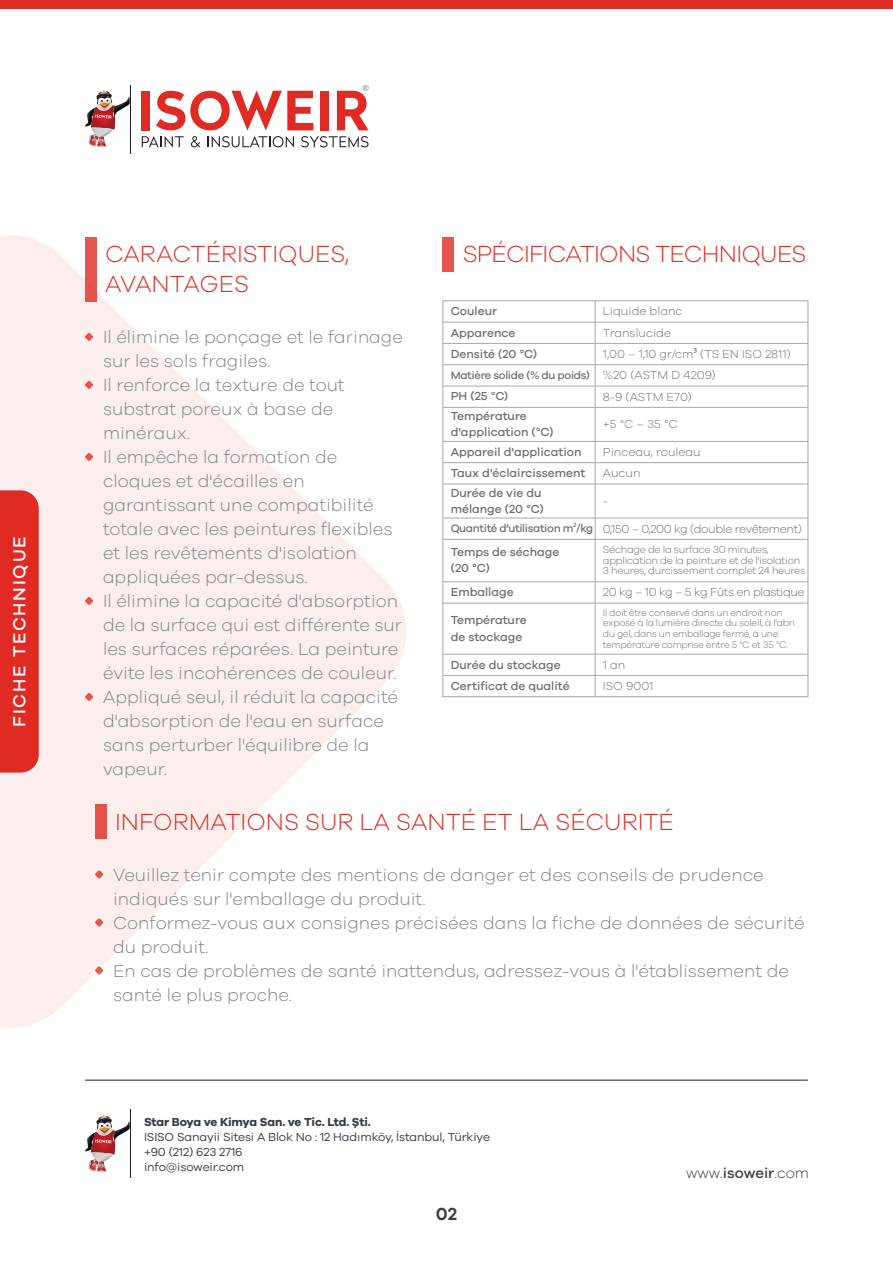
<style>
.page{position:relative;width:893px;height:1263px;background:#fff}
.page>*{position:absolute;margin:0;border:0;box-sizing:border-box;transform-origin:0 0}
.t1{font:300 24px/30px "Galano Grotesque";color:#e02b25}
.t2{font:300 24px "Galano Grotesque";letter-spacing:-.03em;color:#e02b25}
.t3{font:300 18px/24px "Galano Grotesque";color:#808285}
.t4{font:500 18px "Galano Grotesque";letter-spacing:.1em;color:#fff}
.t5{font:600 18px "Galano Grotesque";color:#373e45}
.t6{font:300 15px "Galano Grotesque";color:#373e45}
.t7{font:500 12px/16.2px "Galano Grotesque";color:#6d6e71}
.t8{font:300 12px "Galano Grotesque";color:#6d6e71}
.t9{font:300 12px/23.7px "Galano Grotesque";letter-spacing:-.03em;color:#6d6e71}
.t10{font:12px/15px "Galano Grotesque";letter-spacing:-.01em;color:#373e45}
.t11{font:700 12px "Galano Grotesque";letter-spacing:-.02em;color:#373e45}
.t12{font:500 11.25px "Galano Grotesque";letter-spacing:-.03em;color:#6d6e71}
.t13{font:300 10.5px/10.5px "Galano Grotesque";letter-spacing:-.03em;color:#6d6e71}
.t14{font:300 9.75px/10.5px "Galano Grotesque";letter-spacing:-.03em;color:#6d6e71}
.s1{font-family:"Myriad Pro";font-weight:400}
.s2{font-weight:300;font-size:12px}
.s3{font-weight:500;font-size:11.25px}
.s4{font-family:"Myriad Pro";font-weight:400;font-size:11.25px}
.s5{font-weight:500}
</style>
<div class="page">
<svg style="left:0;top:235px;width:406px;height:793px;fill:#fceeed"></svg>
<div style="left:0;top:490px;width:39px;height:283px;background:#e02b25"></div>
<hr style="left:130px;top:85px;width:1px;height:68px;background:#231f20">
<svg style="left:85px;top:91px;width:45px;height:56px"></svg>
<svg style="left:142px;top:136px;width:42px;height:11px"></svg>
<svg style="left:191px;top:136px;width:10px;height:11px"></svg>
<svg style="left:208px;top:136px;width:86px;height:11px"></svg>
<svg style="left:301px;top:136px;width:68px;height:11px"></svg>
<div style="left:142px;top:91px;width:8px;height:39px;background:#e02b25"></div>
<svg style="left:156px;top:91px;width:157px;height:39px"></svg>
<div style="left:320px;top:91px;width:8px;height:39px;background:#e02b25"></div>
<svg style="left:337px;top:85px;width:32px;height:45px"></svg>
<hr style="left:130px;top:1110px;width:1px;height:68px;background:#231f20">
<svg style="left:85px;top:1115px;width:45px;height:57px"></svg>
<hr style="left:85px;top:1080px;width:723px;height:1px;background:#231f20">
<div style="left:0;top:0;width:893px;height:9px;background:#e02b25"></div>
<div style="left:443px;top:237px;width:11px;height:34px;background:#e65550"></div>
<svg style="left:85px;top:381px;width:8px;height:8px"></svg>
<svg style="left:85px;top:453px;width:8px;height:8px"></svg>
<svg style="left:85px;top:597px;width:8px;height:8px"></svg>
<svg style="left:85px;top:693px;width:8px;height:8px"></svg>
<svg style="left:85px;top:333px;width:8px;height:8px"></svg>
<div style="left:95px;top:805px;width:11px;height:34px;background:#e5524d"></div>
<svg style="left:95px;top:918px;width:8px;height:8px"></svg>
<svg style="left:95px;top:966px;width:8px;height:8px"></svg>
<svg style="left:95px;top:870px;width:8px;height:8px"></svg>
<div style="left:85px;top:237px;width:11px;height:64px;background:#e65550"></div>
<div style="left:442px;top:300px;width:366px;height:397px;border:1px solid #a7a9ac"></div>
<hr style="left:443px;top:322px;width:365px;height:1px;background:#a7a9ac">
<hr style="left:443px;top:343px;width:365px;height:1px;background:#a7a9ac">
<hr style="left:443px;top:364px;width:365px;height:1px;background:#a7a9ac">
<hr style="left:443px;top:386px;width:365px;height:1px;background:#a7a9ac">
<hr style="left:443px;top:407px;width:365px;height:1px;background:#a7a9ac">
<svg style="left:595px;top:301px;width:1px;height:106px"></svg>
<hr style="left:443px;top:441px;width:365px;height:1px;background:#a7a9ac">
<hr style="left:595px;top:407px;width:1px;height:34px;background:#a7a9ac">
<hr style="left:443px;top:462px;width:365px;height:1px;background:#a7a9ac">
<hr style="left:443px;top:484px;width:365px;height:1px;background:#a7a9ac">
<svg style="left:595px;top:442px;width:1px;height:42px"></svg>
<hr style="left:443px;top:518px;width:365px;height:1px;background:#a7a9ac">
<hr style="left:595px;top:484px;width:1px;height:34px;background:#a7a9ac">
<svg style="left:595px;top:518px;width:1px;height:21px"></svg>
<hr style="left:443px;top:539px;width:365px;height:1px;background:#a7a9ac">
<hr style="left:443px;top:581px;width:365px;height:1px;background:#a7a9ac">
<hr style="left:443px;top:603px;width:365px;height:1px;background:#a7a9ac">
<svg style="left:595px;top:582px;width:1px;height:21px"></svg>
<hr style="left:443px;top:654px;width:365px;height:1px;background:#a7a9ac">
<hr style="left:443px;top:675px;width:365px;height:1px;background:#a7a9ac">
<svg style="left:595px;top:654px;width:1px;height:43px"></svg>
<hr style="left:595px;top:539px;width:1px;height:43px;background:#a7a9ac">
<hr style="left:595px;top:603px;width:1px;height:51px;background:#a7a9ac">
<p class="t4" style="left:9px;top:727px;width:192px;rotate:-90deg">FICHE TECHNIQUE</p>
<h1 class="t1" style="left:105px;top:238px;width:246px">CARACTÉRISTIQUES,<br>AVANTAGES</h1>
<p class="t3" style="left:103px;top:324px;width:301px">Il élimine le ponçage et le farinage sur les sols fragiles.<br>Il renforce la texture de tout substrat poreux à base de minéraux.<br>Il empêche la formation de cloques et d'écailles en garantissant une compatibilité totale avec les peintures flexibles et les revêtements d'isolation appliquées par-dessus.<br>Il élimine la capacité d'absorption de la surface qui est différente sur les surfaces réparées. La peinture évite les incohérences de couleur.<br>Appliqué seul, il réduit la capacité d'absorption de l'eau en surface sans perturber l'équilibre de la vapeur.</p>
<h1 class="t2" style="left:463px;top:240px;width:345px">SPÉCIFICATIONS TECHNIQUES</h1>
<p class="t7" style="left:451px;top:303px;width:48px">Couleur</p>
<p class="t8" style="left:603px;top:304px;width:81px">Liquide blanc</p>
<p class="t7" style="left:451px;top:324px;width:66px">Apparence</p>
<p class="t8" style="left:603px;top:325px;width:70px">Translucide</p>
<p class="t7" style="left:451px;top:345px;width:88px">Densité (20 °C)</p>
<p class="t8" style="left:603px;top:347px;width:189px">1,00 – 1,10 gr/cm<span class="s1">³</span> (TS EN ISO 2811)</p>
<p class="t12" style="left:451px;top:369px;width:266px">Matière solide (% du poids) <span class="s2">%20 (ASTM D 4209)</span></p>
<p class="t7" style="left:451px;top:388px;width:59px">PH (25 °C)</p>
<p class="t8" style="left:603px;top:389px;width:90px">8-9 (ASTM E70)</p>
<p class="t7" style="left:451px;top:408px;width:104px">Température d'application (°C)</p>
<p class="t8" style="left:603px;top:417px;width:76px">+5 °C – 35 °C</p>
<p class="t7" style="left:451px;top:443px;width:132px">Appareil d'application</p>
<p class="t8" style="left:603px;top:445px;width:99px">Pinceau, rouleau</p>
<p class="t7" style="left:451px;top:465px;width:136px">Taux d'éclaircissement</p>
<p class="t8" style="left:603px;top:466px;width:39px">Aucun</p>
<p class="t7" style="left:451px;top:484px;width:95px">Durée de vie du mélange (20 °C)</p>
<p class="t8" style="left:603px;top:494px;width:7px">-</p>
<p class="t9" style="left:451px;top:516px;width:353px"><span class="s3">Quantité d'utilisation m</span><span class="s4">²</span><span class="s3">/kg</span> 0,150 – 0,200 kg (double revêtement)<br><span class="s5">Temps de séchage</span></p>
<p class="t7" style="left:451px;top:556px;width:64px;line-height:23.9px">(20 °C)<br>Emballage</p>
<p class="t13" style="left:603px;top:544px;width:204px">Séchage de la surface 30 minutes, application de la peinture et de l'isolation<br>3 heures, durcissement complet 24 heures</p>
<p class="t14" style="left:603px;top:607px;width:194px">Il doit être conservé dans un endroit non exposé à la lumière directe du soleil, à l'abri du gel, dans un emballage fermé, à une température comprise entre 5 °C et 35 °C.</p>
<p class="t9" style="left:603px;top:580px;width:203px">20 kg – 10 kg – 5 kg Fûts en plastique</p>
<p class="t7" style="left:451px;top:612px;width:78px">Température de stockage</p>
<p class="t7" style="left:451px;top:656px;width:112px">Durée du stockage</p>
<p class="t8" style="left:603px;top:657px;width:24px">1 an</p>
<p class="t7" style="left:451px;top:677px;width:120px">Certificat de qualité</p>
<p class="t8" style="left:603px;top:679px;width:52px">ISO 9001</p>
<h1 class="t1" style="left:115px;top:806px;width:560px">INFORMATIONS SUR LA SANTÉ ET LA SÉCURITÉ</h1>
<p class="t3" style="left:113px;top:862px;width:693px">Veuillez tenir compte des mentions de danger et des conseils de prudence indiqués sur l'emballage du produit.<br>Conformez-vous aux consignes précisées dans la fiche de données de sécurité du produit.<br>En cas de problèmes de santé inattendus, adressez-vous à l'établissement de santé le plus proche.</p>
<p class="t11" style="left:144px;top:1114px;width:228px">Star Boya ve Kimya San. ve Tic. Ltd. Şti.</p>
<p class="t10" style="left:144px;top:1128px;width:347px">ISISO Sanayii Sitesi A Blok No : 12 Hadımköy, İstanbul, Türkiye +90 (212) 623 2716<br>info@isoweir.com</p>
<p class="t5" style="left:436px;top:1203px;width:23px">02</p>
<p class="t6" style="left:686px;top:1164px;width:124px">www.<span class="s5">isoweir</span>.com</p>
</div>
